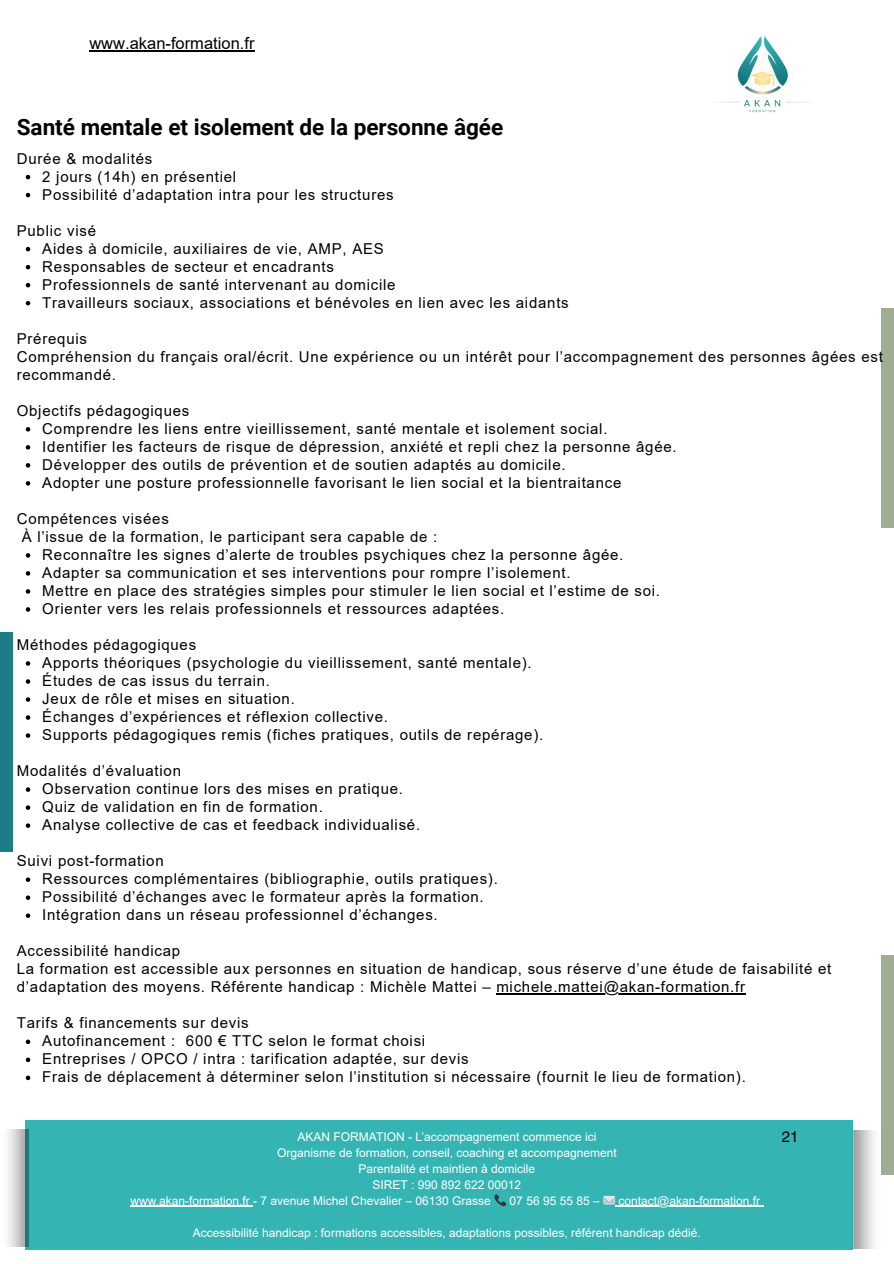
<style>
.page{position:relative;width:894px;height:1264px;background:#fff}
.page>*{position:absolute;margin:0;border:0;box-sizing:border-box;transform-origin:0 0}
.t1{font:700 22.5px "Roboto";color:#000}
.t2{font:16.5px "Arial";color:#000}
.t3{font:15px/18px "Arial";letter-spacing:.05em;color:#000}
.t4{font:15px "Helios";color:#000}
.t5{font:12px "Arial";color:#fff}
</style>
<div class="page">
<div style="left:0;top:632px;width:13px;height:219px;background:#1c7d86"></div>
<div style="left:880px;top:308px;width:13px;height:219px;background:#a0ac93"></div>
<div style="left:880px;top:955px;width:13px;height:219px;background:#a0ac93"></div>
<hr style="left:89px;top:50px;width:165px;height:1px;background:#000">
<div style="left:25px;top:1119px;width:827px;height:130px;background:#35b4b4"></div>
<svg style="left:26px;top:175px;width:4px;height:4px"></svg>
<svg style="left:26px;top:193px;width:4px;height:4px"></svg>
<svg style="left:26px;top:247px;width:4px;height:4px"></svg>
<svg style="left:26px;top:265px;width:4px;height:4px"></svg>
<svg style="left:26px;top:283px;width:4px;height:4px"></svg>
<svg style="left:26px;top:301px;width:4px;height:4px"></svg>
<svg style="left:26px;top:427px;width:4px;height:4px"></svg>
<svg style="left:26px;top:445px;width:4px;height:4px"></svg>
<svg style="left:26px;top:463px;width:4px;height:4px"></svg>
<svg style="left:26px;top:481px;width:4px;height:4px"></svg>
<svg style="left:26px;top:553px;width:4px;height:4px"></svg>
<svg style="left:26px;top:571px;width:4px;height:4px"></svg>
<svg style="left:26px;top:589px;width:4px;height:4px"></svg>
<svg style="left:26px;top:607px;width:4px;height:4px"></svg>
<svg style="left:26px;top:661px;width:4px;height:4px"></svg>
<svg style="left:26px;top:679px;width:4px;height:4px"></svg>
<svg style="left:26px;top:697px;width:4px;height:4px"></svg>
<svg style="left:26px;top:715px;width:4px;height:4px"></svg>
<svg style="left:26px;top:733px;width:4px;height:4px"></svg>
<svg style="left:26px;top:787px;width:4px;height:4px"></svg>
<svg style="left:26px;top:805px;width:4px;height:4px"></svg>
<svg style="left:26px;top:823px;width:4px;height:4px"></svg>
<svg style="left:26px;top:877px;width:4px;height:5px"></svg>
<svg style="left:26px;top:895px;width:4px;height:5px"></svg>
<svg style="left:26px;top:913px;width:4px;height:5px"></svg>
<hr style="left:496px;top:993px;width:249px;height:1px;background:#000">
<svg style="left:26px;top:1039px;width:4px;height:5px"></svg>
<svg style="left:26px;top:1057px;width:4px;height:5px"></svg>
<svg style="left:26px;top:1075px;width:4px;height:5px"></svg>
<img style="left:714px;top:36px;width:98px;height:77px">
<hr style="left:130px;top:1205px;width:123px;height:1px;background:#fff">
<hr style="left:615px;top:1205px;width:145px;height:1px;background:#fff">
<img style="left:852px;top:1130px;width:22px;height:117px">
<img style="left:8px;top:1129px;width:21px;height:117px">
<p class="t2" style="left:89px;top:34px;width:166px">www.akan-formation.fr</p>
<h1 class="t1" style="left:17px;top:114px;width:488px">Santé mentale et isolement de la personne âgée</h1>
<p class="t3" style="left:42px;top:149px;width:353px;text-indent:-25px">Durée &amp; modalités<br>2 jours (14h) en présentiel<br>Possibilité d’adaptation intra pour les structures</p>
<p class="t3" style="left:42px;top:221px;width:528px;text-indent:-25px">Public visé<br>Aides à domicile, auxiliaires de vie, AMP, AES<br>Responsables de secteur et encadrants<br>Professionnels de santé intervenant au domicile<br>Travailleurs sociaux, associations et bénévoles en lien avec les aidants</p>
<p class="t3" style="left:17px;top:329px;width:867px">Prérequis<br>Compréhension du français oral/écrit. Une expérience ou un intérêt pour l’accompagnement des personnes âgées est recommandé.</p>
<p class="t3" style="left:42px;top:401px;width:635px;text-indent:-25px">Objectifs pédagogiques<br>Comprendre les liens entre vieillissement, santé mentale et isolement social.<br>Identifier les facteurs de risque de dépression, anxiété et repli chez la personne âgée.<br>Développer des outils de prévention et de soutien adaptés au domicile.<br>Adopter une posture professionnelle favorisant le lien social et la bientraitance</p>
<p class="t3" style="left:17px;top:509px;width:153px">Compétences visées</p>
<p class="t3" style="left:22px;top:527px;width:417px">À l’issue de la formation, le participant sera capable de :</p>
<p class="t3" style="left:42px;top:545px;width:582px">Reconnaître les signes d’alerte de troubles psychiques chez la personne âgée.</p>
<p class="t3" style="left:42px;top:563px;width:529px">Adapter sa communication et ses interventions pour rompre l’isolement.</p>
<p class="t3" style="left:42px;top:581px;width:619px">Mettre en place des stratégies simples pour stimuler le lien social et l’estime de soi.</p>
<p class="t3" style="left:42px;top:599px;width:463px">Orienter vers les relais professionnels et ressources adaptées.</p>
<p class="t3" style="left:42px;top:635px;width:502px;text-indent:-25px">Méthodes pédagogiques<br>Apports théoriques (psychologie du vieillissement, santé mentale).<br>Études de cas issus du terrain.<br>Jeux de rôle et mises en situation.<br>Échanges d’expériences et réflexion collective.<br>Supports pédagogiques remis (fiches pratiques, outils de repérage).</p>
<p class="t3" style="left:42px;top:762px;width:379px;text-indent:-25px">Modalités d’évaluation<br>Observation continue lors des mises en pratique.<br>Quiz de validation en fin de formation.<br>Analyse collective de cas et feedback individualisé.</p>
<p class="t3" style="left:42px;top:852px;width:457px;text-indent:-25px">Suivi post-formation<br>Ressources complémentaires (bibliographie, outils pratiques).<br>Possibilité d’échanges avec le formateur après la formation.<br>Intégration dans un réseau professionnel d’échanges.</p>
<p class="t3" style="left:17px;top:942px;width:815px">Accessibilité handicap<br>La formation est accessible aux personnes en situation de handicap, sous réserve d’une étude de faisabilité et d’adaptation des moyens. Référente handicap : Michèle Mattei – michele.mattei@akan-formation.fr</p>
<p class="t3" style="left:42px;top:1014px;width:704px;text-indent:-25px">Tarifs &amp; financements sur devis<br>Autofinancement : 600 € TTC selon le format choisi<br>Entreprises / OPCO / intra : tarification adaptée, sur devis<br>Frais de déplacement à déterminer selon l’institution si nécessaire (fournit le lieu de formation).</p>
<p class="t5" style="left:297px;top:1129px;width:300px">AKAN FORMATION - L’accompagnement commence ici</p>
<p class="t5" style="left:277px;top:1145px;width:341px">Organisme de formation, conseil, coaching et accompagnement</p>
<p class="t5" style="left:358px;top:1161px;width:178px">Parentalité et maintien à domicile</p>
<p class="t5" style="left:372px;top:1177px;width:150px">SIRET : 990 892 622 00012</p>
<p class="t5" style="left:130px;top:1193px;width:362px">www.akan-formation.fr - 7 avenue Michel Chevalier – 06130 Grasse</p>
<p class="t5" style="left:509px;top:1193px;width:92px">07 56 95 55 85 –</p>
<p class="t5" style="left:618px;top:1193px;width:143px">contact@akan-formation.fr</p>
<p class="t5" style="left:193px;top:1225px;width:509px">Accessibilité handicap : formations accessibles, adaptations possibles, référent handicap dédié.</p>
<p class="t4" style="left:781px;top:1127px;width:18px">21</p>
</div>
